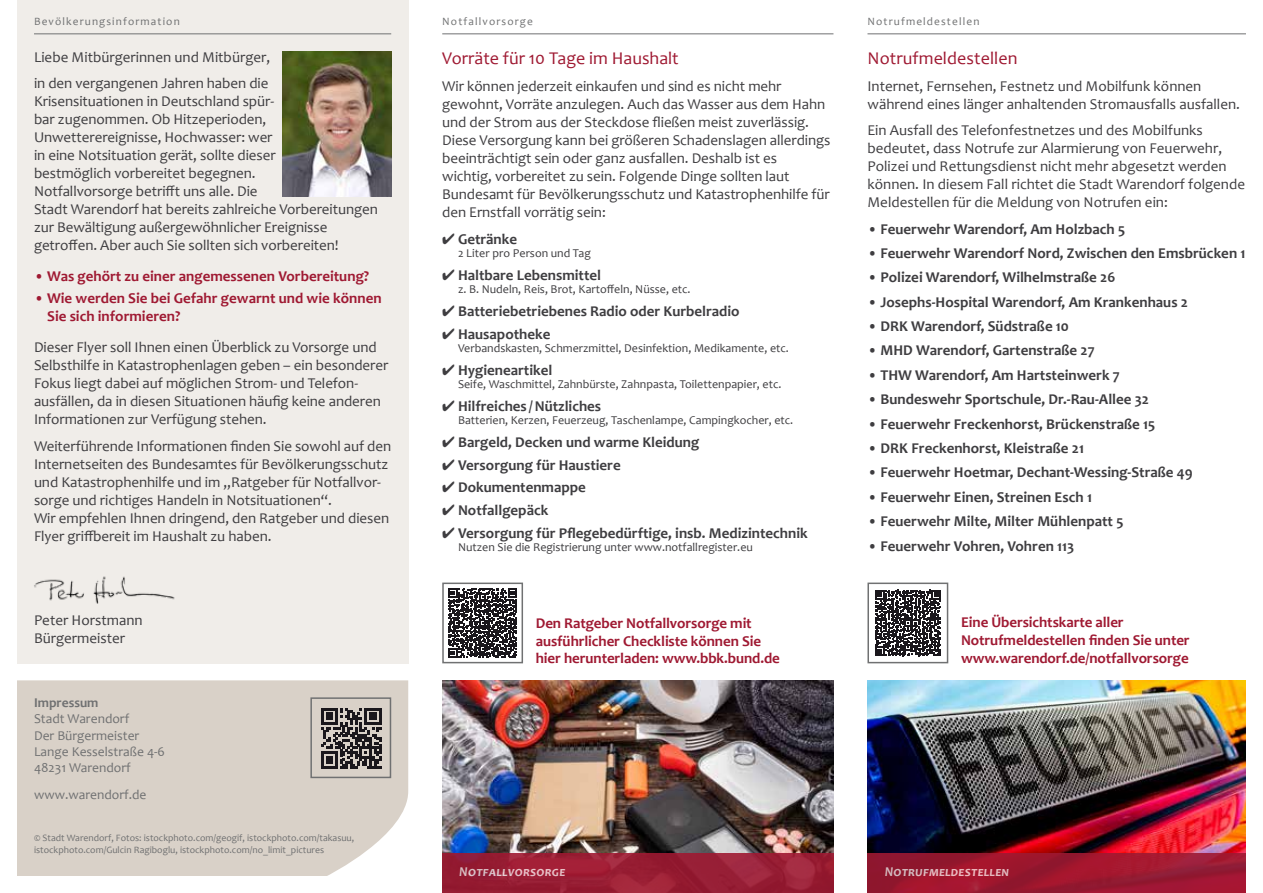
<style>
.page{position:relative;width:1263px;height:893px;background:#fff}
.page>*{position:absolute;margin:0;border:0;box-sizing:border-box;transform-origin:0 0}
.t1{font:18px "Candara";color:#9f1932}
.t2{font:15px/18px "Candara";letter-spacing:-.005em;color:#3e3d40}
.t3{font:700 15px "Candara";color:#3e3d40}
.t4{font:700 15px/17.9px "Candara";letter-spacing:-.005em;color:#9f1932}
.t5{font:13.5px/16.2px "Candara";color:#707172}
.t6{font:italic 700 13.5px "Candara";letter-spacing:.015em;color:#fff}
.t7{font:700 13.5px "Candara";color:#707172}
.t8{font:12px "Candara";color:#3e3d40}
.t9{font:11.25px "Candara";letter-spacing:.1em;color:#707172}
.t10{font:9.75px/12px "Candara";color:#707172}
.s1{font-weight:700}
</style>
<div class="page">
<hr style="left:442px;top:34px;width:391px;height:1px;background:#707172">
<img style="left:442px;top:680px;width:391px;height:173px">
<div style="left:442px;top:853px;width:391px;height:40px;background:linear-gradient(to right,#981c33,#9b2238)"></div>
<svg style="left:448px;top:588px;width:69px;height:69px"></svg>
<div style="left:442px;top:583px;width:81px;height:80px;border:2px solid #707172"></div>
<hr style="left:867px;top:34px;width:379px;height:1px;background:#707172">
<img style="left:867px;top:680px;width:379px;height:173px">
<div style="left:867px;top:853px;width:379px;height:40px;background:linear-gradient(to bottom,#9b1930,#9c1630)"></div>
<div style="left:17px;top:0;width:391px;height:663px;background:#f0ede9"></div>
<div style="left:17px;top:680px;width:391px;height:196px;background:#d9d1c8"></div>
<hr style="left:34px;top:34px;width:357px;height:1px;background:#707172">
<svg style="left:321px;top:708px;width:60px;height:60px;background:#645f5f"></svg>
<div style="left:310px;top:697px;width:81px;height:81px;border:2px solid #707172"></div>
<img style="left:34px;top:576px;width:141px;height:28px">
<img style="left:283px;top:51px;width:108px;height:145px">
<svg style="left:875px;top:590px;width:66px;height:66px"></svg>
<div style="left:867px;top:583px;width:81px;height:80px;border:2px solid #707172"></div>
<p class="t9" style="left:34px;top:15px;width:147px">Bevölkerungsinformation</p>
<p class="t2" style="left:34px;top:44px;width:238px;line-height:26.5px">Liebe Mitbürgerinnen und Mitbürger, in den vergangenen Jahren haben die</p>
<p class="t2" style="left:34px;top:93px;width:345px">Krisensituationen in Deutschland spür-<br>bar zugenommen. Ob Hitzeperioden, Unwetterereignisse, Hochwasser: wer<br>in eine Notsituation gerät, sollte dieser<br>bestmöglich vorbereitet begegnen.<br>Notfallvorsorge betrifft uns alle. Die<br>Stadt Warendorf hat bereits zahlreiche Vorbereitungen zur Bewältigung außergewöhnlicher Ereignisse getroffen. Aber auch Sie sollten sich vorbereiten!</p>
<p class="t4" style="left:34px;top:267px;width:337px">• Was gehört zu einer angemessenen Vorbereitung?</p>
<p class="t4" style="left:47px;top:290px;width:336px;text-indent:-13px">• Wie werden Sie bei Gefahr gewarnt und wie können<br>Sie sich informieren?</p>
<p class="t2" style="left:34px;top:338px;width:356px">Dieser Flyer soll Ihnen einen Überblick zu Vorsorge und Selbsthilfe in Katastrophenlagen geben – ein besonderer Fokus liegt dabei auf möglichen Strom- und Telefon&shy;ausfällen, da in diesen Situationen häufig keine anderen Informationen zur Verfügung stehen.</p>
<p class="t2" style="left:34px;top:437px;width:359px">Weiterführende Informationen finden Sie sowohl auf den Internetseiten des Bundesamtes für Bevölkerungsschutz und Katastrophenhilfe und im „Ratgeber für Notfallvor&shy;sorge und richtiges Handeln in Notsituationen“.<br>Wir empfehlen Ihnen dringend, den Ratgeber und diesen Flyer griffbereit im Haushalt zu haben.</p>
<p class="t2" style="left:34px;top:611px;width:110px">Peter Horstmann<br>Bürgermeister</p>
<p class="t7" style="left:34px;top:695px;width:66px">Impressum</p>
<p class="t5" style="left:34px;top:711px;width:133px">Stadt Warendorf<br>Der Bürgermeister<br>Lange Kesselstraße 4-6<br>48231 Warendorf</p>
<p class="t5" style="left:34px;top:787px;width:114px">www.warendorf.de</p>
<p class="t10" style="left:34px;top:832px;width:322px"><span class="s1">©</span> Stadt Warendorf, Fotos: istockphoto.com/geogif, istockphoto.com/takasuu, istockphoto.com/Gulcin Ragiboglu, istockphoto.com/no_limit_pictures</p>
<p class="t9" style="left:442px;top:15px;width:92px">Notfallvorsorge</p>
<p class="t1" style="left:442px;top:47px;width:238px">Vorräte für 10 Tage im Haushalt</p>
<p class="t2" style="left:442px;top:77px;width:390px">Wir können jederzeit einkaufen und sind es nicht mehr gewohnt, Vorräte anzulegen. Auch das Wasser aus dem Hahn und der Strom aus der Steckdose fließen meist zuverlässig.<br>Diese Versorgung kann bei größeren Schadenslagen allerdings beeinträchtigt sein oder ganz ausfallen. Deshalb ist es wichtig, vorbereitet zu sein. Folgende Dinge sollten laut Bundesamt für Bevölkerungsschutz und Katastrophenhilfe für den Ernstfall vorrätig sein:</p>
<p class="t3" style="left:442px;top:230px;width:76px">✔ Getränke</p>
<p class="t8" style="left:458px;top:246px;width:134px">2 Liter pro Person und Tag</p>
<p class="t3" style="left:442px;top:266px;width:160px">✔ Haltbare Lebensmittel</p>
<p class="t8" style="left:458px;top:282px;width:234px">z. B. Nudeln, Reis, Brot, Kartoffeln, Nüsse, etc.</p>
<p class="t3" style="left:442px;top:302px;width:299px">✔ Batteriebetriebenes Radio oder Kurbelradio</p>
<p class="t3" style="left:442px;top:325px;width:110px">✔ Hausapotheke</p>
<p class="t8" style="left:458px;top:341px;width:332px">Verbandskasten, Schmerzmittel, Desinfektion, Medikamente, etc.</p>
<p class="t3" style="left:442px;top:361px;width:112px">✔ Hygieneartikel</p>
<p class="t8" style="left:458px;top:377px;width:325px">Seife, Waschmittel, Zahnbürste, Zahnpasta, Toilettenpapier, etc.</p>
<p class="t3" style="left:442px;top:397px;width:160px">✔ Hilfreiches /Nützliches</p>
<p class="t8" style="left:458px;top:413px;width:337px">Batterien, Kerzen, Feuerzeug, Taschenlampe, Campingkocher, etc.</p>
<p class="t3" style="left:442px;top:433px;width:259px">✔ Bargeld, Decken und warme Kleidung</p>
<p class="t3" style="left:442px;top:456px;width:180px">✔ Versorgung für Haustiere</p>
<p class="t3" style="left:442px;top:479px;width:145px">✔ Dokumentenmappe</p>
<p class="t3" style="left:442px;top:501px;width:108px">✔ Notfallgepäck</p>
<p class="t3" style="left:442px;top:524px;width:367px">✔ Versorgung für Pflegebedürftige, insb. Medizintechnik</p>
<p class="t8" style="left:458px;top:540px;width:296px">Nutzen Sie die Registrierung unter www.notfallregister.eu</p>
<p class="t4" style="left:536px;top:614px;width:246px">Den Ratgeber Notfallvorsorge mit ausführlicher Checkliste können Sie hier herunterladen: www.bbk.bund.de</p>
<p class="t9" style="left:867px;top:15px;width:113px">Notrufmeldestellen</p>
<p class="t1" style="left:867px;top:47px;width:152px">Notrufmeldestellen</p>
<p class="t2" style="left:867px;top:77px;width:374px">Internet, Fernsehen, Festnetz und Mobilfunk können während eines länger anhaltenden Stromausfalls ausfallen.</p>
<p class="t2" style="left:867px;top:121px;width:379px">Ein Ausfall des Telefonfestnetzes und des Mobilfunks bedeutet, dass Notrufe zur Alarmierung von Feuerwehr, Polizei und Rettungsdienst nicht mehr abgesetzt werden können. In diesem Fall richtet die Stadt Warendorf folgende Meldestellen für die Meldung von Notrufen ein:</p>
<p class="t3" style="left:867px;top:220px;width:259px">• Feuerwehr Warendorf, Am Holzbach 5</p>
<p class="t3" style="left:867px;top:244px;width:379px">• Feuerwehr Warendorf Nord, Zwischen den Emsbrücken 1</p>
<p class="t3" style="left:867px;top:268px;width:249px">• Polizei Warendorf, Wilhelmstraße 26</p>
<p class="t3" style="left:867px;top:293px;width:322px">• Josephs-Hospital Warendorf, Am Krankenhaus 2</p>
<p class="t3" style="left:867px;top:317px;width:203px">• DRK Warendorf, Südstraße 10</p>
<p class="t3" style="left:867px;top:342px;width:229px">• MHD Warendorf, Gartenstraße 27</p>
<p class="t3" style="left:867px;top:366px;width:254px">• THW Warendorf, Am Hartsteinwerk 7</p>
<p class="t3" style="left:867px;top:390px;width:283px">• Bundeswehr Sportschule, Dr.-Rau-Allee 32</p>
<p class="t3" style="left:867px;top:415px;width:289px">• Feuerwehr Freckenhorst, Brückenstraße 15</p>
<p class="t3" style="left:867px;top:439px;width:218px">• DRK Freckenhorst, Kleistraße 21</p>
<p class="t3" style="left:867px;top:463px;width:327px">• Feuerwehr Hoetmar, Dechant-Wessing-Straße 49</p>
<p class="t3" style="left:867px;top:488px;width:226px">• Feuerwehr Einen, Streinen Esch 1</p>
<p class="t3" style="left:867px;top:512px;width:257px">• Feuerwehr Milte, Milter Mühlenpatt 5</p>
<p class="t3" style="left:867px;top:537px;width:208px">• Feuerwehr Vohren, Vohren 113</p>
<p class="t4" style="left:961px;top:614px;width:230px">Eine Übersichtskarte aller<br>Notrufmeldestellen finden Sie unter www.warendorf.de/notfallvorsorge</p>
<p class="t6" style="left:459px;top:863px;width:108px">Notfallvorsorge</p>
<p class="t6" style="left:884px;top:863px;width:126px">Notrufmeldestellen</p>
</div>
